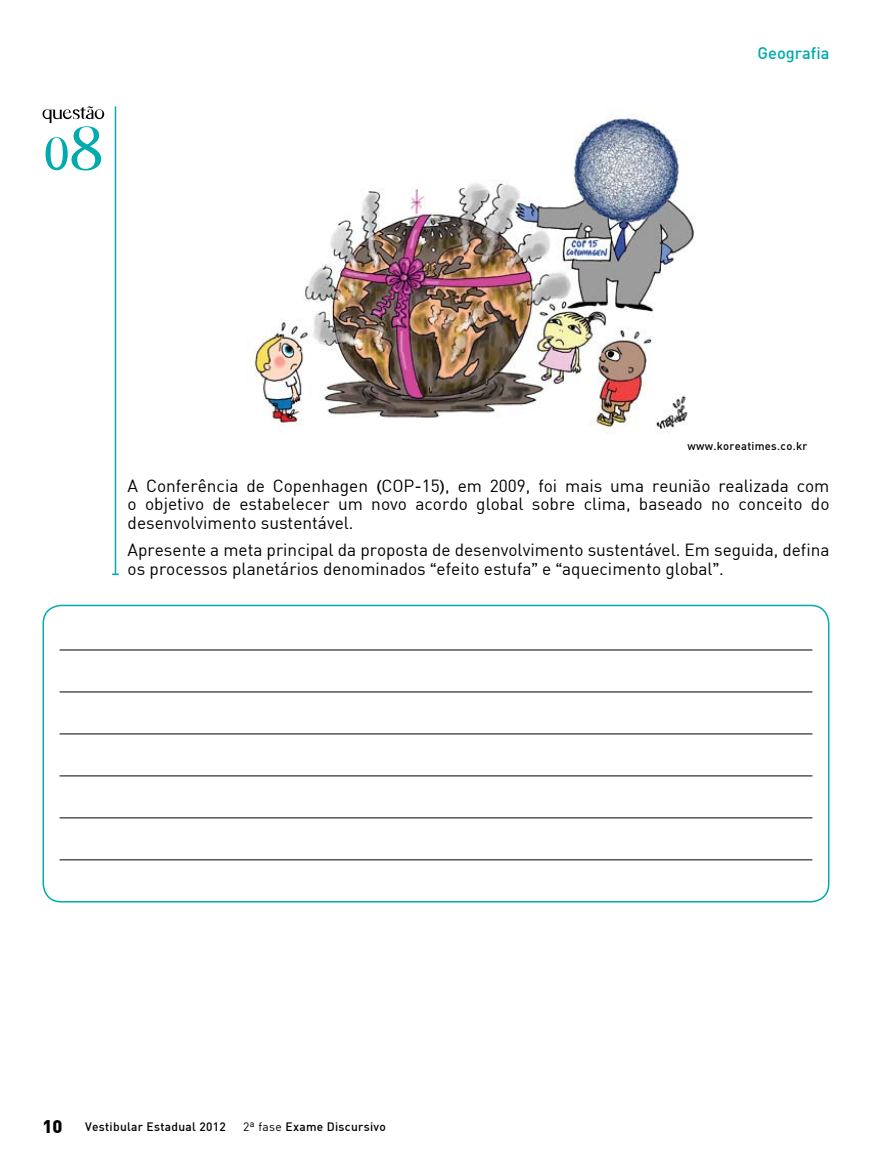
<style>
.page{position:relative;width:872px;height:1170px;background:#fff}
.page>*{position:absolute;margin:0;border:0;box-sizing:border-box;transform-origin:0 0}
.t1{font:900 18px "DIN";color:#000}
.t2{font:17.25px/18.8px "DIN";color:#000;text-align:justify}
.t3{font:500 16.5px "DIN";color:#00aaad}
.t4{font:500 12px "DIN";letter-spacing:.025em;color:#000}
.t5{font:500 11.25px "DIN";letter-spacing:.025em;color:#000}
.s1{font-family:"AG Book Rounded"}
.s2{font-weight:400}
</style>
<div class="page">
<svg style="left:43px;top:106px;width:61px;height:64px"></svg>
<hr style="left:115px;top:106px;width:1px;height:468px;background:#00aaad">
<svg style="left:112px;top:573px;width:7px;height:2px"></svg>
<hr style="left:60px;top:649px;width:752px;height:1px;background:#000">
<hr style="left:60px;top:691px;width:752px;height:1px;background:#000">
<hr style="left:60px;top:733px;width:752px;height:1px;background:#000">
<hr style="left:60px;top:775px;width:752px;height:1px;background:#000">
<hr style="left:60px;top:817px;width:752px;height:1px;background:#000">
<hr style="left:60px;top:859px;width:752px;height:1px;background:#000">
<div style="left:43px;top:604px;width:786px;height:298px;border:2px solid #00aaad;border-radius:18px"></div>
<img style="left:253px;top:115px;width:441px;height:319px">
<p class="t3" style="left:757px;top:43px;width:74px">Geografia</p>
<p class="t5" style="left:687px;top:439px;width:121px">www.koreatimes.co.kr</p>
<p class="t2" style="left:128px;top:475px;width:703px">A Conferência de Copenhagen <span class="s1">(</span>COP-15<span class="s1">)</span>, em 2009, foi mais uma reunião realizada com o objetivo de estabelecer um novo acordo global sobre clima, baseado no conceito do desenvolvimento sustentável.</p>
<p class="t2" style="left:128px;top:540px;width:703px">Apresente a meta principal da proposta de desenvolvimento sustentável. Em seguida, defina os processos planetários denominados <span class="s1">“</span>efeito estufa<span class="s1">”</span> e <span class="s1">“</span>aquecimento global<span class="s1">”</span>.</p>
<p class="t1" style="left:43px;top:1114px;width:22px">10</p>
<p class="t4" style="left:85px;top:1118px;width:142px">Vestibular Estadual 2012</p>
<p class="t4" style="left:243px;top:1118px;width:144px"><span class="s2">2ª fase</span> Exame Discursivo</p>
</div>
